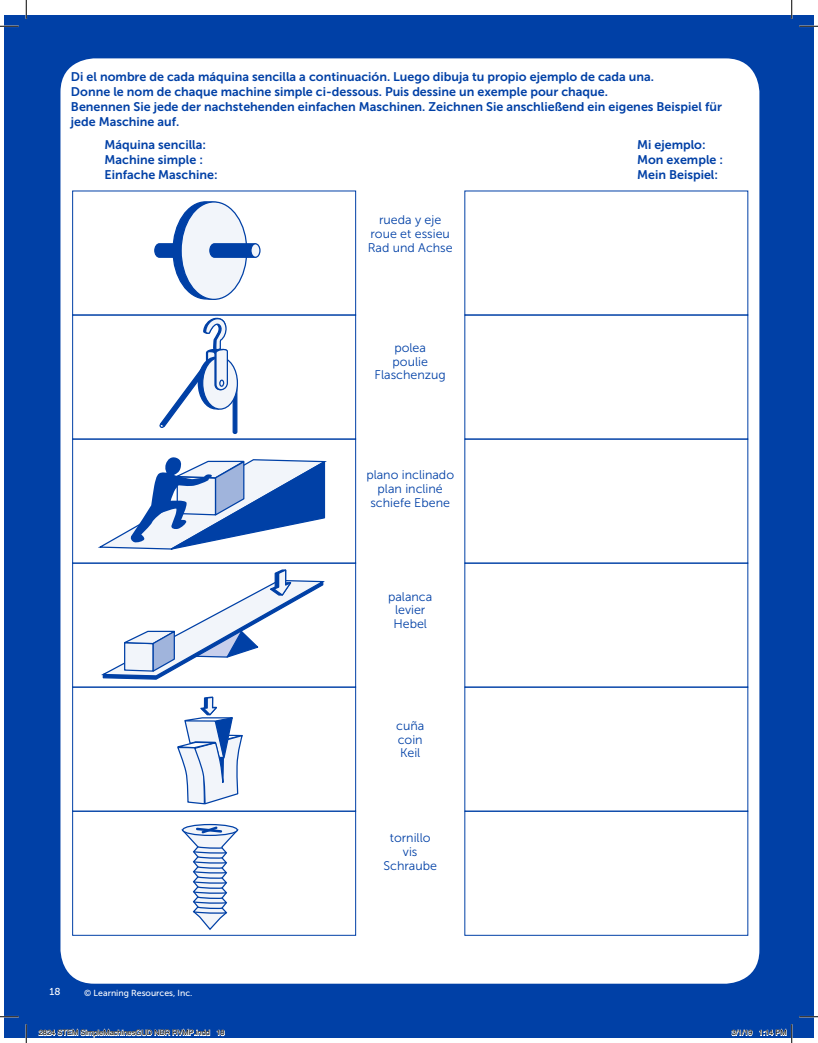
<style>
.page{position:relative;width:818px;height:1043px;background:#fff}
.page>*{position:absolute;margin:0;border:0;box-sizing:border-box;transform-origin:0 0}
.t1{font:12.5px/15px "Museo Sans 700";color:#0040a6}
.t2{font:12.5px/13.8px "Museo Sans 300";color:#0040a6;text-align:center}
.t3{font:10px "Museo Sans 500";color:#fff}
.t4{font:8.75px "Museo Sans 500";color:#fff}
.t5{font:7.5px "Helvetica";color:#000}
</style>
<div class="page">
<div style="left:791px;top:15px;width:23px;height:1022px;background:#0040a6"></div>
<div style="left:4px;top:15px;width:787px;height:1022px;background:#0040a6"></div>
<div style="left:60px;top:58px;width:699px;height:925px;background:#fff;border-radius:34px"></div>
<div style="left:464px;top:439px;width:284px;height:124px;border:1px solid #0040a6"></div>
<div style="left:464px;top:686px;width:284px;height:125px;border:1px solid #0040a6"></div>
<div style="left:464px;top:315px;width:284px;height:124px;border:1px solid #0040a6"></div>
<div style="left:464px;top:563px;width:284px;height:124px;border:1px solid #0040a6"></div>
<div style="left:464px;top:811px;width:284px;height:124px;border:1px solid #0040a6"></div>
<div style="left:72px;top:191px;width:284px;height:124px;border:1px solid #0040a6"></div>
<div style="left:72px;top:439px;width:284px;height:124px;border:1px solid #0040a6"></div>
<div style="left:72px;top:686px;width:284px;height:125px;border:1px solid #0040a6"></div>
<div style="left:72px;top:315px;width:284px;height:124px;border:1px solid #0040a6"></div>
<div style="left:72px;top:563px;width:284px;height:124px;border:1px solid #0040a6"></div>
<div style="left:72px;top:811px;width:284px;height:124px;border:1px solid #0040a6"></div>
<div style="left:251px;top:244px;width:9px;height:13px;background:#f2f5fa;border-radius:50%"></div>
<div style="left:250px;top:243px;width:10px;height:15px;border:1px solid #0040a6;border-radius:50%"></div>
<svg style="left:153px;top:201px;width:103px;height:233px"></svg>
<svg style="left:98px;top:457px;width:228px;height:93px"></svg>
<svg style="left:101px;top:569px;width:223px;height:111px"></svg>
<svg style="left:181px;top:824px;width:58px;height:106px"></svg>
<svg style="left:177px;top:696px;width:66px;height:109px"></svg>
<svg style="left:0;top:25px;width:19px;height:2px"></svg>
<svg style="left:799px;top:25px;width:19px;height:2px"></svg>
<svg style="left:0;top:1015px;width:19px;height:2px"></svg>
<svg style="left:799px;top:1015px;width:19px;height:2px"></svg>
<svg style="left:25px;top:0;width:2px;height:19px"></svg>
<svg style="left:25px;top:1024px;width:2px;height:18px"></svg>
<svg style="left:790px;top:0;width:2px;height:19px"></svg>
<svg style="left:38px;top:1028px;width:172px;height:9px"></svg>
<svg style="left:217px;top:1029px;width:8px;height:7px"></svg>
<svg style="left:731px;top:1029px;width:21px;height:7px"></svg>
<svg style="left:759px;top:1024px;width:33px;height:18px"></svg>
<p class="t1" style="left:71px;top:69px;width:652px">Di el nombre de cada máquina sencilla a continuación. Luego dibuja tu propio ejemplo de cada una.<br>Donne le nom de chaque machine simple ci-dessous. Puis dessine un exemple pour chaque.<br>Benennen Sie jede der nachstehenden einfachen Maschinen. Zeichnen Sie anschließend ein eigenes Beispiel für jede Maschine auf.</p>
<p class="t1" style="left:105px;top:137px;width:114px">Máquina sencilla:<br>Machine simple :<br>Einfache Maschine:</p>
<p class="t1" style="left:637px;top:137px;width:87px">Mi ejemplo:<br>Mon exemple :<br>Mein Beispiel:</p>
<p class="t2" style="left:368px;top:213px;width:86px">rueda y eje roue et essieu<br>Rad und Achse</p>
<p class="t2" style="left:374px;top:341px;width:73px">polea<br>poulie<br>Flaschenzug</p>
<p class="t2" style="left:366px;top:468px;width:89px">plano inclinado plan incliné schiefe Ebene</p>
<p class="t2" style="left:388px;top:589px;width:46px">palanca levier<br>Hebel</p>
<p class="t2" style="left:396px;top:718px;width:30px;text-align:left">cuña coin<br>Keil</p>
<p class="t3" style="left:50px;top:986px;width:12px">18</p>
<p class="t4" style="left:84px;top:987px;width:110px">© Learning Resources, Inc.</p>
<p class="t2" style="left:383px;top:831px;width:55px">tornillo vis<br>Schraube</p>
<p class="t5" style="left:39px;top:1027px;width:187px">2824 STEM SimpleMachinesGUD NBR RVMP.indd 18</p>
<p class="t5" style="left:731px;top:1027px;width:57px">3/1/19 1:14 PM</p>
</div>
